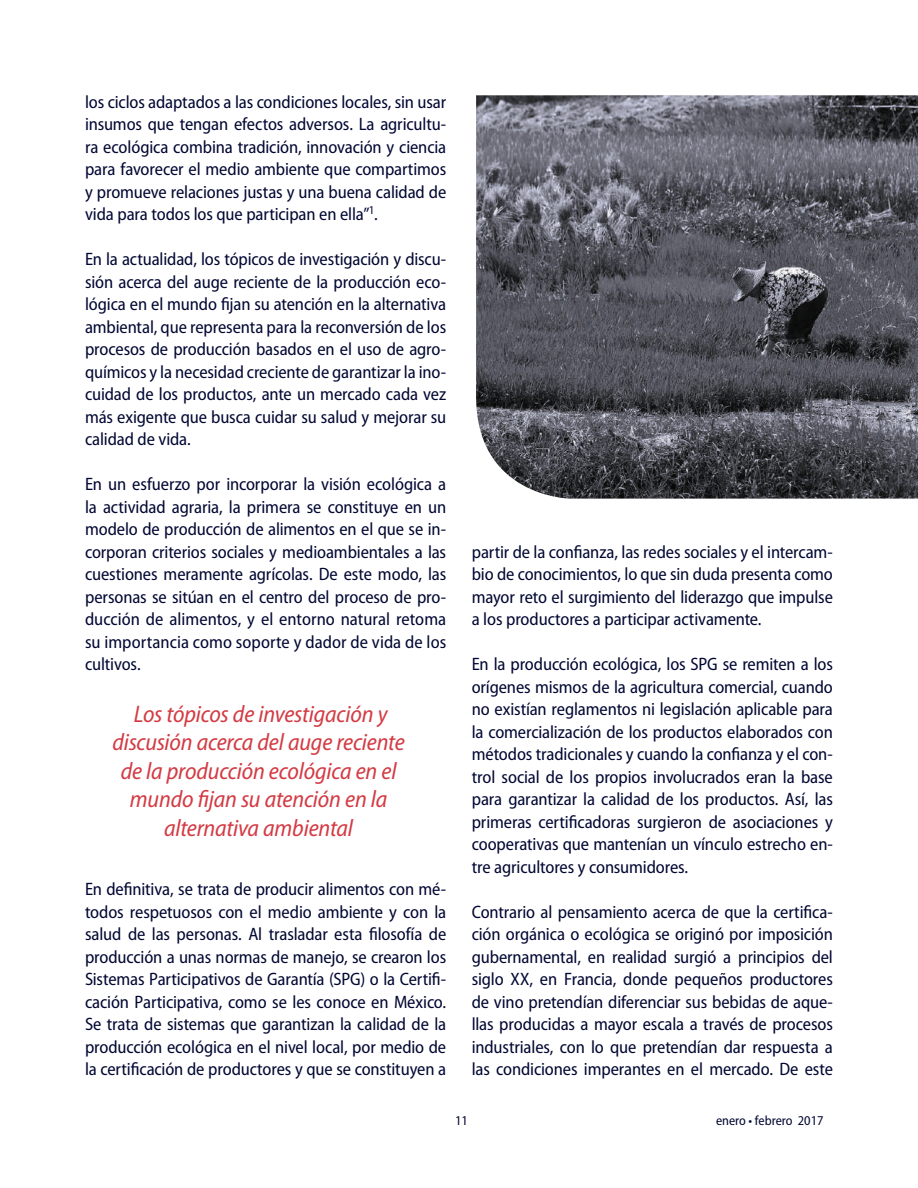
<style>
.page{position:relative;width:918px;height:1188px;background:#fff}
.page>*{position:absolute;margin:0;border:0;box-sizing:border-box;transform-origin:0 0}
.t1{font:italic semi-condensed 24px/28.5px "Myriad Pro";letter-spacing:-.005em;color:#d33b44;text-align:center}
.t2{font:semi-condensed 18px/22.5px "Myriad Pro";letter-spacing:-.005em;color:#000732;text-align:justify}
.t3{font:semi-condensed 13.5px "Myriad Pro";color:#000732}
</style>
<div class="page">
<img style="left:476px;top:95px;width:442px;height:404px">
<p class="t2" style="left:85px;top:91px;width:363px">los ciclos adaptados a las condiciones locales, sin usar insumos que tengan efectos adversos. La agricultu&shy;ra ecológica combina tradición, innovación y ciencia para favorecer el medio ambiente que compartimos y promueve relaciones justas y una buena calidad de vida para todos los que participan en ella”<sup>1</sup>.</p>
<p class="t2" style="left:85px;top:248px;width:363px">En la actualidad, los tópicos de investigación y discu&shy;sión acerca del auge reciente de la producción eco&shy;lógica en el mundo fijan su atención en la alternativa ambiental, que representa para la reconversión de los procesos de producción basados en el uso de agro&shy;químicos y la necesidad creciente de garantizar la ino&shy;cuidad de los productos, ante un mercado cada vez más exigente que busca cuidar su salud y mejorar su calidad de vida.</p>
<p class="t2" style="left:85px;top:473px;width:363px">En un esfuerzo por incorporar la visión ecológica a la actividad agraria, la primera se constituye en un modelo de producción de alimentos en el que se in&shy;corporan criterios sociales y medioambientales a las cuestiones meramente agrícolas. De este modo, las personas se sitúan en el centro del proceso de pro&shy;ducción de alimentos, y el entorno natural retoma su importancia como soporte y dador de vida de los cultivos.</p>
<h1 class="t1" style="left:112px;top:700px;width:294px">Los tópicos de investigación y discusión acerca del auge reciente de la producción ecológica en el mundo fijan su atención en la alternativa ambiental</h1>
<p class="t2" style="left:85px;top:878px;width:363px">En definitiva, se trata de producir alimentos con mé&shy;todos respetuosos con el medio ambiente y con la salud de las personas. Al trasladar esta filosofía de producción a unas normas de manejo, se crearon los Sistemas Participativos de Garantía (SPG) o la Certifi&shy;cación Participativa, como se les conoce en México.<br>Se trata de sistemas que garantizan la calidad de la producción ecológica en el nivel local, por medio de la certificación de productores y que se constituyen a</p>
<p class="t2" style="left:472px;top:541px;width:363px">partir de la confianza, las redes sociales y el intercam&shy;bio de conocimientos, lo que sin duda presenta como mayor reto el surgimiento del liderazgo que impulse a los productores a participar activamente.</p>
<p class="t2" style="left:472px;top:653px;width:363px">En la producción ecológica, los SPG se remiten a los orígenes mismos de la agricultura comercial, cuando no existían reglamentos ni legislación aplicable para la comercialización de los productos elaborados con métodos tradicionales y cuando la confianza y el con&shy;trol social de los propios involucrados eran la base para garantizar la calidad de los productos. Así, las primeras certificadoras surgieron de asociaciones y cooperativas que mantenían un vínculo estrecho en&shy;tre agricultores y consumidores.</p>
<p class="t2" style="left:472px;top:901px;width:363px">Contrario al pensamiento acerca de que la certifica&shy;ción orgánica o ecológica se originó por imposición gubernamental, en realidad surgió a principios del siglo XX, en Francia, donde pequeños productores de vino pretendían diferenciar sus bebidas de aque&shy;llas producidas a mayor escala a través de procesos industriales, con lo que pretendían dar respuesta a las condiciones imperantes en el mercado. De este</p>
<p class="t3" style="left:455px;top:1113px;width:14px">11</p>
<p class="t3" style="left:716px;top:1113px;width:109px">enero • febrero 2017</p>
</div>
